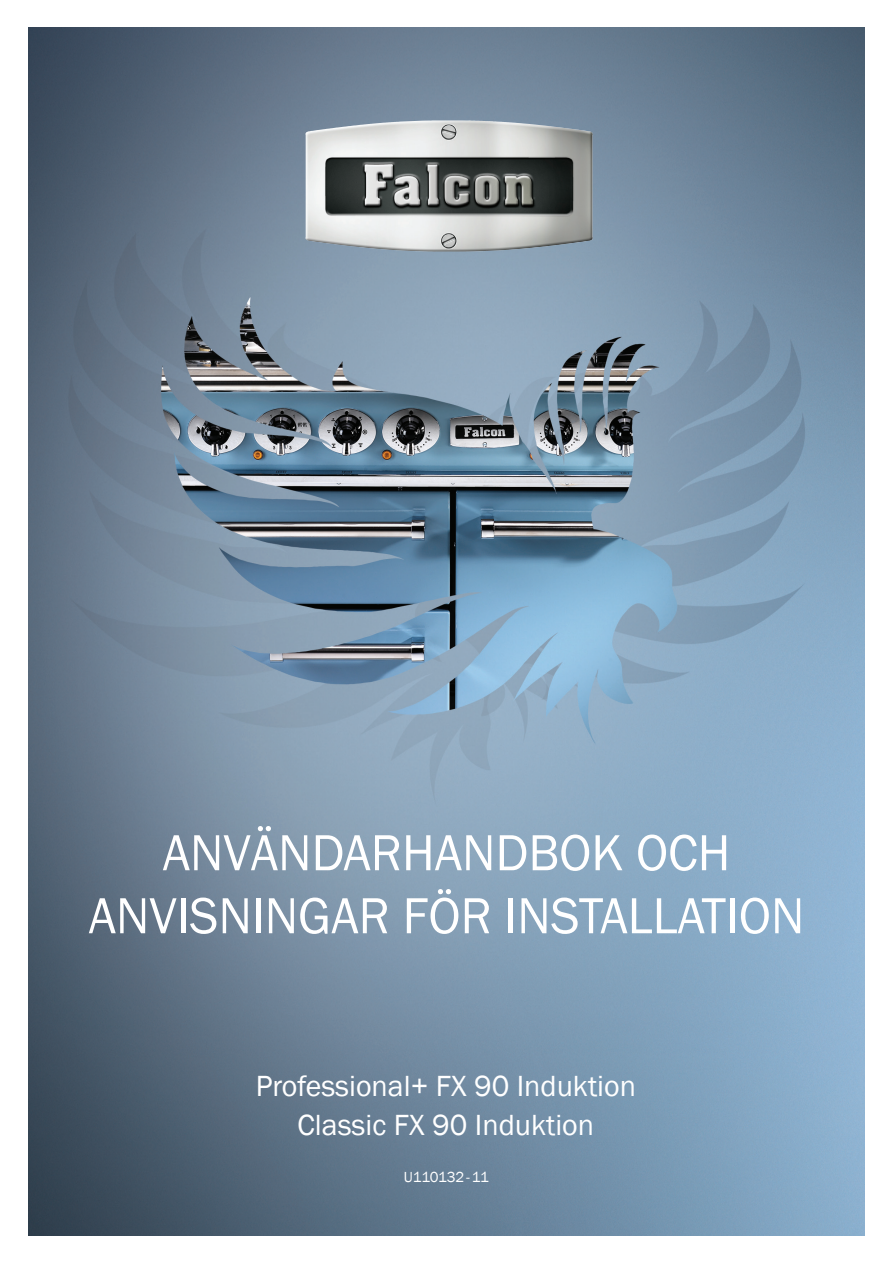
<style>
.page{position:relative;width:893px;height:1263px;background:#fff}
.page>*{position:absolute;margin:0;border:0;box-sizing:border-box;transform-origin:0 0}
.t1{font:52.5px/63px "Franklin Gothic";color:#fff;text-align:center}
.t2{font:30px "Franklin Gothic";color:#fff}
.t3{font:15px "Franklin Gothic";letter-spacing:-.02em;color:#fff}
</style>
<div class="page">
<img style="left:28px;top:27px;width:837px;height:1209px">
<img style="left:305px;top:120px;width:127px;height:131px">
<p class="t1" style="left:89px;top:822px;width:717px">ANVÄNDARHANDBOK OCH<br>ANVISNINGAR FÖR INSTALLATION</p>
<p class="t2" style="left:256px;top:1067px;width:382px">Professional+ FX 90 Induktion</p>
<p class="t2" style="left:298px;top:1106px;width:298px">Classic FX 90 Induktion</p>
<p class="t3" style="left:404px;top:1167px;width:87px">U110132-11</p>
</div>
